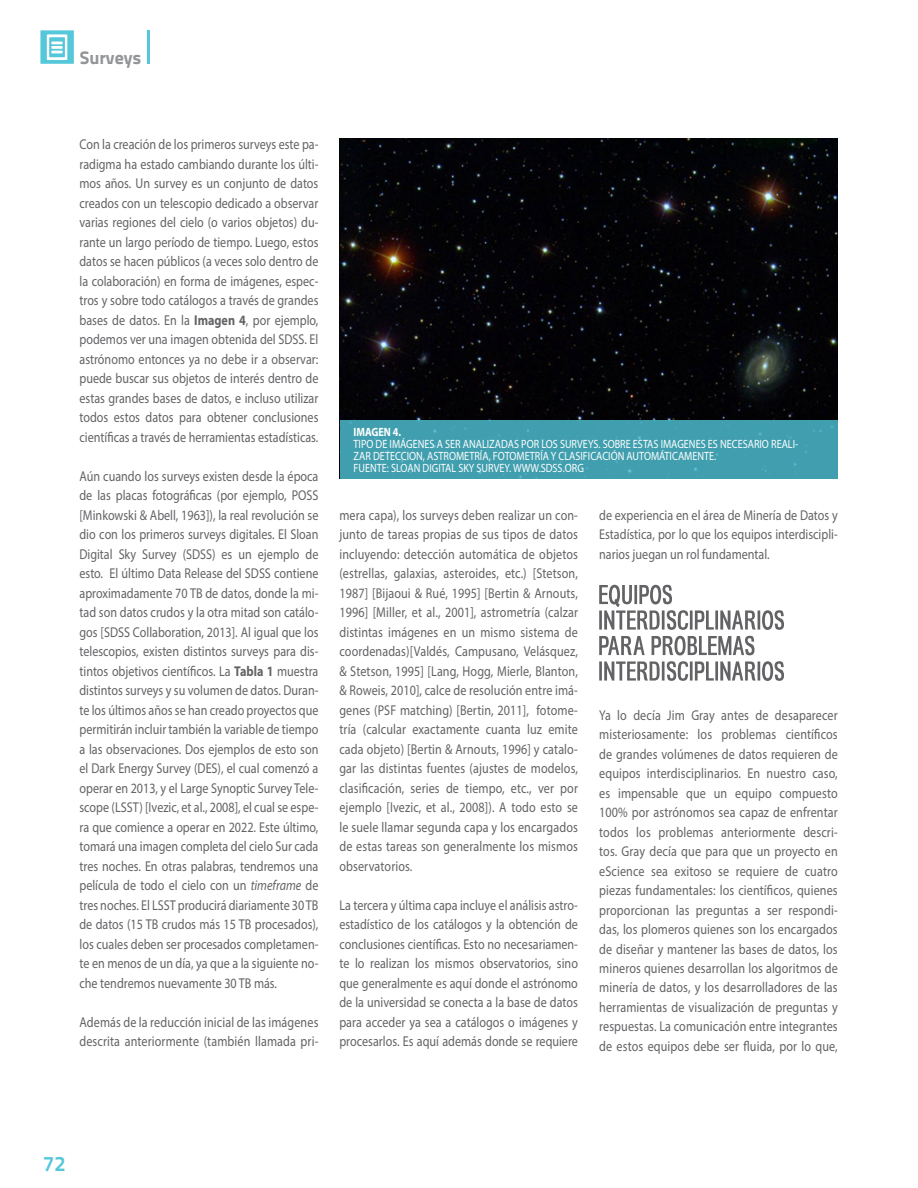
<style>
.page{position:relative;width:918px;height:1188px;background:#fff}
.page>*{position:absolute;margin:0;border:0;box-sizing:border-box;transform-origin:0 0}
.t1{font:21px "Titillium Text 25 L 800 wt";color:#54c7d9}
.t2{font:18px "Titillium Text 25 L 999 wt";color:#939598}
.Parrafos{font:14.25px/19.5px "Myriad Pro";color:#636366;text-align:justify;scale:.85 1}
.t3{font:12px/12px "Myriad Pro";color:#fff;scale:.85 1}
.t4{font:700 12px "Myriad Pro";color:#fff;scale:.85 1}
.s1{font-weight:700}
.s2{font-style:italic}
</style>
<div class="page">
<hr style="left:148px;top:30px;width:2px;height:34px;background:#54c7d9">
<svg style="left:599px;top:585px;width:185px;height:45px"></svg>
<svg style="left:599px;top:636px;width:155px;height:19px"></svg>
<svg style="left:599px;top:661px;width:185px;height:20px"></svg>
<img style="left:340px;top:139px;width:497px;height:282px">
<div style="left:340px;top:421px;width:497px;height:58px;background:#409eae"></div>
<svg style="left:40px;top:30px;width:34px;height:34px"></svg>
<p class="t2" style="left:80px;top:43px;width:63px">Surveys</p>
<p class="Parrafos" style="left:79px;top:135px;width:283px">Con la creación de los primeros surveys este pa&shy;radigma ha estado cambiando durante los últi&shy;mos años. Un survey es un conjunto de datos creados con un telescopio dedicado a observar varias regiones del cielo (o varios objetos) du&shy;rante un largo período de tiempo. Luego, estos datos se hacen públicos (a veces solo dentro de la colaboración) en forma de imágenes, espec&shy;tros y sobre todo catálogos a través de grandes bases de datos. En la <span class="s1">Imagen 4</span>, por ejemplo, podemos ver una imagen obtenida del SDSS. El astrónomo entonces ya no debe ir a observar: puede buscar sus objetos de interés dentro de estas grandes bases de datos, e incluso utilizar todos estos datos para obtener conclusiones científicas a través de herramientas estadísticas.</p>
<p class="Parrafos" style="left:79px;top:466px;width:283px">Aún cuando los surveys existen desde la época de las placas fotográficas (por ejemplo, POSS [Minkowski &amp; Abell, 1963]), la real revolución se dio con los primeros surveys digitales. El Sloan Digital Sky Survey (SDSS) es un ejemplo de esto. El último Data Release del SDSS contiene aproximadamente 70 TB de datos, donde la mi&shy;tad son datos crudos y la otra mitad son catálo&shy;gos [SDSS Collaboration, 2013]. Al igual que los telescopios, existen distintos surveys para dis&shy;tintos objetivos científicos. La <span class="s1">Tabla 1</span> muestra distintos surveys y su volumen de datos. Duran&shy;te los últimos años se han creado proyectos que permitirán incluir también la variable de tiempo a las observaciones. Dos ejemplos de esto son el Dark Energy Survey (DES), el cual comenzó a operar en 2013, y el Large Synoptic Survey Tele&shy;scope (LSST) [Ivezic, et al., 2008], el cual se espe&shy;ra que comience a operar en 2022. Este último, tomará una imagen completa del cielo Sur cada tres noches. En otras palabras, tendremos una película de todo el cielo con un <span class="s2">timeframe</span> de tres noches. El LSST producirá diariamente 30 TB de datos (15 TB crudos más 15 TB procesados), los cuales deben ser procesados completamen&shy;te en menos de un día, ya que a la siguiente no&shy;che tendremos nuevamente 30 TB más.</p>
<p class="Parrafos" style="left:79px;top:1012px;width:283px">Además de la reducción inicial de las imágenes descrita anteriormente (también llamada pri-</p>
<p class="t4" style="left:354px;top:424px;width:58px">IMAGEN 4.</p>
<p class="t3" style="left:354px;top:438px;width:525px">TIPO DE IMÁGENES A SER ANALIZADAS POR LOS SURVEYS. SOBRE ESTAS IMAGENES ES NECESARIO REALI-<br>ZAR DETECCION, ASTROMETRÍA, FOTOMETRÍA Y CLASIFICACIÓN AUTOMÁTICAMENTE.</p>
<p class="t3" style="left:354px;top:462px;width:273px">FUENTE: SLOAN DIGITAL SKY SURVEY. WWW.SDSS.ORG</p>
<p class="Parrafos" style="left:339px;top:505px;width:282px">mera capa), los surveys deben realizar un con&shy;junto de tareas propias de sus tipos de datos incluyendo: detección automática de objetos (estrellas, galaxias, asteroides, etc.) [Stetson, 1987] [Bijaoui &amp; Rué, 1995] [Bertin &amp; Arnouts, 1996] [Miller, et al., 2001], astrometría (calzar distintas imágenes en un mismo sistema de coordenadas)[Valdés, Campusano, Velásquez, &amp; Stetson, 1995] [Lang, Hogg, Mierle, Blanton, &amp; Roweis, 2010], calce de resolución entre imá&shy;genes (PSF matching) [Bertin, 2011], fotome&shy;tría (calcular exactamente cuanta luz emite cada objeto) [Bertin &amp; Arnouts, 1996] y catalo&shy;gar las distintas fuentes (ajustes de modelos, clasificación, series de tiempo, etc., ver por ejemplo [Ivezic, et al., 2008]). A todo esto se le suele llamar segunda capa y los encargados de estas tareas son generalmente los mismos observatorios.</p>
<p class="Parrafos" style="left:339px;top:895px;width:282px">La tercera y última capa incluye el análisis astro&shy;estadístico de los catálogos y la obtención de conclusiones científicas. Esto no necesariamen&shy;te lo realizan los mismos observatorios, sino que generalmente es aquí donde el astrónomo de la universidad se conecta a la base de datos para acceder ya sea a catálogos o imágenes y procesarlos. Es aquí además donde se requiere</p>
<p class="Parrafos" style="left:599px;top:505px;width:282px">de experiencia en el área de Minería de Datos y Estadística, por lo que los equipos interdiscipli&shy;narios juegan un rol fundamental.</p>
<p class="Parrafos" style="left:599px;top:705px;width:282px">Ya lo decía Jim Gray antes de desaparecer misteriosamente: los problemas científicos de grandes volúmenes de datos requieren de equipos interdisciplinarios. En nuestro caso, es impensable que un equipo compuesto 100% por astrónomos sea capaz de enfrentar todos los problemas anteriormente descri&shy;tos. Gray decía que para que un proyecto en eScience sea exitoso se requiere de cuatro piezas fundamentales: los científicos, quienes proporcionan las preguntas a ser respondi&shy;das, los plomeros quienes son los encargados de diseñar y mantener las bases de datos, los mineros quienes desarrollan los algoritmos de minería de datos, y los desarrolladores de las herramientas de visualización de preguntas y respuestas. La comunicación entre integrantes de estos equipos debe ser fluida, por lo que,</p>
<h1 class="t1" style="left:43px;top:1147px;width:24px">72</h1>
</div>
